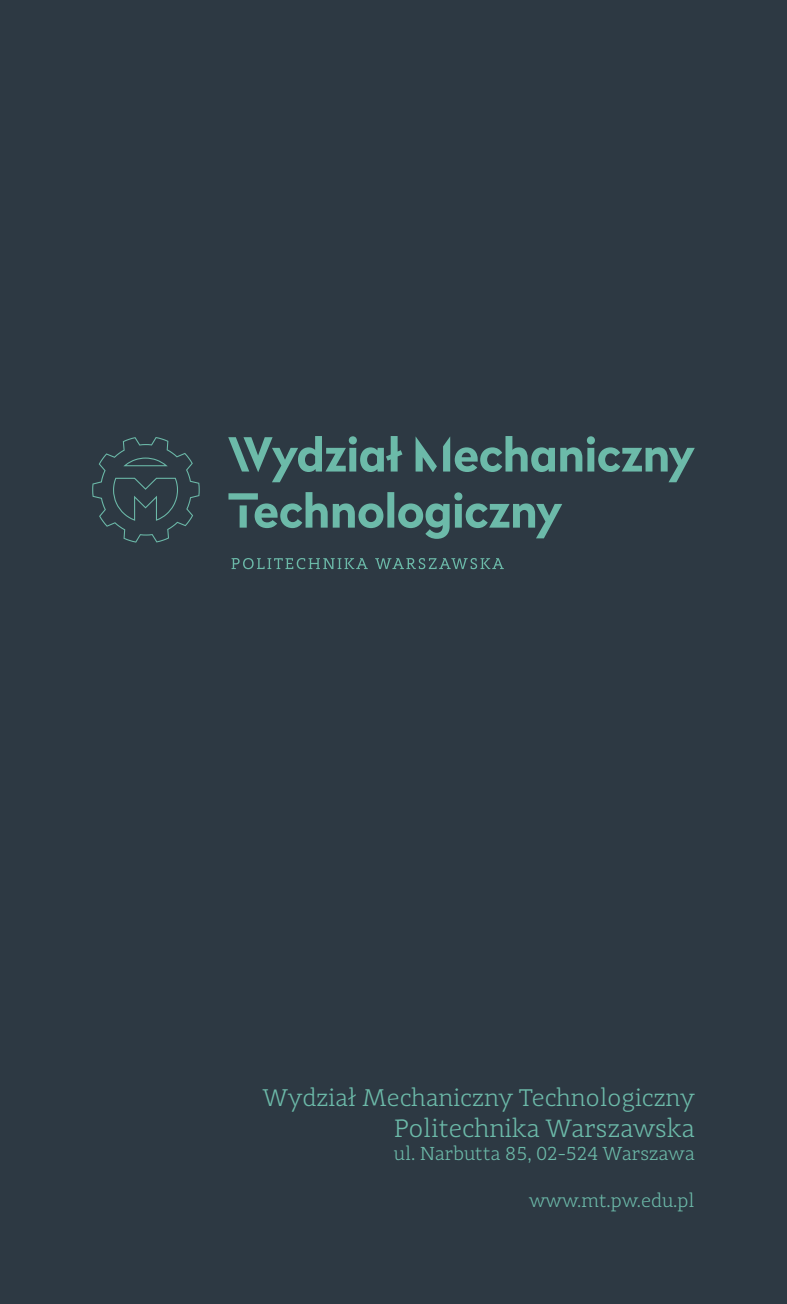
<style>
.page{position:relative;width:787px;height:1304px;background:#2d3943}
.page>*{position:absolute;margin:0;border:0;box-sizing:border-box;transform-origin:0 0}
.t1{font:300 26px "Adagio Slab";color:#6cbaa9}
.t2{font:300 25px "Adagio Slab";color:#6cbaa9}
.t3{font:300 19.5px "Adagio Slab";color:#6cbaa9}
</style>
<div class="page">
<svg style="left:231px;top:558px;width:273px;height:11px"></svg>
<svg style="left:92px;top:437px;width:108px;height:106px"></svg>
<svg style="left:228px;top:436px;width:466px;height:103px"></svg>
<p class="t2" style="left:262px;top:1082px;width:433px">Wydział Mechaniczny Technologiczny</p>
<h1 class="t1" style="left:394px;top:1112px;width:302px">Politechnika Warszawska</h1>
<p class="t3" style="left:394px;top:1142px;width:302px">ul. Narbutta 85, 02-524 Warszawa</p>
<p class="t3" style="left:529px;top:1188px;width:167px">www.mt.pw.edu.pl</p>
</div>
